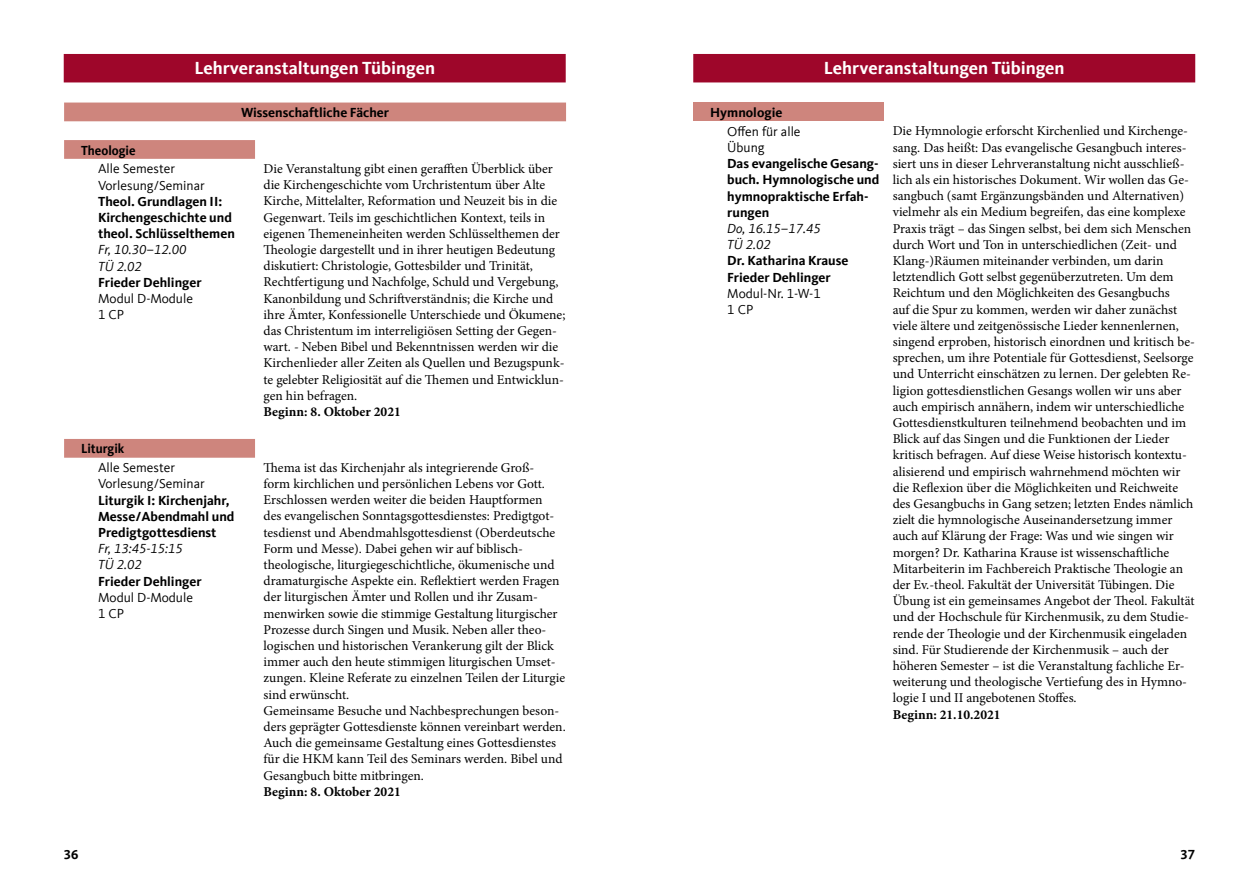
<style>
.page{position:relative;width:1259px;height:893px;background:#fff}
.page>*{position:absolute;margin:0;border:0;box-sizing:border-box;transform-origin:0 0}
.t1{font:700 18px "Kievit Offc Pro";color:#fff}
.t2{font:13.5px/16.2px "Minion Pro";color:#000}
.t3{font:700 13.5px/16.2px "Kievit Offc Pro";color:#000}
.t4{font:13.5px/16.2px "Kievit Offc Pro";color:#000}
.t5{font:italic 13.5px/16.2px "Kievit Offc Pro";color:#000}
.t6{font:700 13.5px "Minion Pro";color:#000}
.t7{font:700 13.5px "Kievit Offc Pro";color:#000;scale:.93 1}
</style>
<div class="page">
<div style="left:64px;top:54px;width:502px;height:28px;background:#9e062a"></div>
<svg style="left:64px;top:103px;width:502px;height:355px"></svg>
<div style="left:693px;top:54px;width:502px;height:28px;background:#9e062a"></div>
<div style="left:693px;top:103px;width:191px;height:18px;background:#ce857d"></div>
<h1 class="t1" style="left:194px;top:57px;width:242px">Lehrveranstaltungen Tübingen</h1>
<p class="t3" style="left:241px;top:104px;width:150px">Wissenschaftliche Fächer</p>
<p class="t7" style="left:81px;top:142px;width:60px">Theologie</p>
<p class="t4" style="left:98px;top:161px;width:108px">Alle Semester<br>Vorlesung/Seminar</p>
<p class="t3" style="left:98px;top:193px;width:138px">Theol. Grundlagen II:<br>Kirchengeschichte und theol. Schlüsselthemen</p>
<p class="t5" style="left:98px;top:242px;width:90px">Fr, 10.30–12.00<br>TÜ 2.02</p>
<p class="t3" style="left:98px;top:274px;width:105px">Frieder Dehlinger</p>
<p class="t4" style="left:98px;top:290px;width:96px">Modul D-Module<br>1 CP</p>
<p class="t7" style="left:81px;top:441px;width:48px">Liturgik</p>
<p class="t4" style="left:98px;top:459px;width:108px">Alle Semester<br>Vorlesung/Seminar</p>
<p class="t3" style="left:98px;top:492px;width:138px">Liturgik I: Kirchenjahr,<br>Messe/Abendmahl und<br>Predigtgottesdienst</p>
<p class="t5" style="left:98px;top:540px;width:86px">Fr, 13:45-15:15<br>TÜ 2.02</p>
<p class="t3" style="left:98px;top:573px;width:105px">Frieder Dehlinger</p>
<p class="t4" style="left:98px;top:589px;width:96px">Modul D-Module<br>1 CP</p>
<p class="t2" style="left:263px;top:161px;width:303px">Die Veranstaltung gibt einen gerafften Überblick über die Kirchengeschichte vom Urchristentum über Alte Kirche, Mittelalter, Reformation und Neuzeit bis in die Gegenwart. Teils im geschichtlichen Kontext, teils in eigenen Themeneinheiten werden Schlüsselthemen der Theologie dargestellt und in ihrer heutigen Bedeutung diskutiert: Christologie, Gottesbilder und Trinität, Rechtfertigung und Nachfolge, Schuld und Vergebung, Kanonbildung und Schriftverständnis; die Kirche und ihre Ämter, Konfessionelle Unterschiede und Ökumene; das Christentum im interreligiösen Setting der Gegen&shy;wart. - Neben Bibel und Bekenntnissen werden wir die Kirchenlieder aller Zeiten als Quellen und Bezugspunk&shy;te gelebter Religiosität auf die Themen und Entwicklun&shy;gen hin befragen.</p>
<p class="t6" style="left:263px;top:402px;width:139px">Beginn: 8. Oktober 2021</p>
<p class="t2" style="left:263px;top:459px;width:304px">Thema ist das Kirchenjahr als integrierende Groß-<br>form kirchlichen und persönlichen Lebens vor Gott.<br>Erschlossen werden weiter die beiden Hauptformen<br>des evangelischen Sonntagsgottesdienstes: Predigtgot&shy;tesdienst und Abendmahlsgottesdienst (Oberdeutsche Form und Messe). Dabei gehen wir auf biblisch&shy;theologische, liturgiegeschichtliche, ökumenische und dramaturgische Aspekte ein. Reflektiert werden Fragen der liturgischen Ämter und Rollen und ihr Zusam&shy;menwirken sowie die stimmige Gestaltung liturgischer Prozesse durch Singen und Musik. Neben aller theo&shy;logischen und historischen Verankerung gilt der Blick immer auch den heute stimmigen liturgischen Umset&shy;zungen. Kleine Referate zu einzelnen Teilen der Liturgie sind erwünscht.<br>Gemeinsame Besuche und Nachbesprechungen beson&shy;ders geprägter Gottesdienste können vereinbart werden.<br>Auch die gemeinsame Gestaltung eines Gottesdienstes für die HKM kann Teil des Seminars werden. Bibel und Gesangbuch bitte mitbringen.</p>
<p class="t6" style="left:263px;top:782px;width:139px">Beginn: 8. Oktober 2021</p>
<h1 class="t1" style="left:824px;top:57px;width:242px">Lehrveranstaltungen Tübingen</h1>
<p class="t3" style="left:710px;top:104px;width:74px">Hymnologie</p>
<p class="t4" style="left:727px;top:123px;width:75px">Offen für alle<br>Übung</p>
<p class="t3" style="left:727px;top:156px;width:153px">Das evangelische Gesang&shy;buch. Hymnologische und hymnopraktische Erfah&shy;rungen</p>
<p class="t5" style="left:727px;top:220px;width:95px">Do, 16.15–17.45<br>TÜ 2.02</p>
<p class="t3" style="left:727px;top:253px;width:123px">Dr. Katharina Krause<br>Frieder Dehlinger</p>
<p class="t4" style="left:727px;top:285px;width:95px">Modul-Nr. 1-W-1<br>1 CP</p>
<p class="t2" style="left:892px;top:123px;width:304px">Die Hymnologie erforscht Kirchenlied und Kirchenge&shy;sang. Das heißt: Das evangelische Gesangbuch interes&shy;siert uns in dieser Lehrveranstaltung nicht ausschließ&shy;lich als ein historisches Dokument. Wir wollen das Ge&shy;sangbuch (samt Ergänzungsbänden und Alternativen) vielmehr als ein Medium begreifen, das eine komplexe Praxis trägt – das Singen selbst, bei dem sich Menschen durch Wort und Ton in unterschiedlichen (Zeit- und Klang-)Räumen miteinander verbinden, um darin letztendlich Gott selbst gegenüberzutreten. Um dem Reichtum und den Möglichkeiten des Gesangbuchs<br>auf die Spur zu kommen, werden wir daher zunächst viele ältere und zeitgenössische Lieder kennenlernen, singend erproben, historisch einordnen und kritisch be&shy;sprechen, um ihre Potentiale für Gottesdienst, Seelsorge und Unterricht einschätzen zu lernen. Der gelebten Re&shy;ligion gottesdienstlichen Gesangs wollen wir uns aber auch empirisch annähern, indem wir unterschiedliche Gottesdienstkulturen teilnehmend beobachten und im Blick auf das Singen und die Funktionen der Lieder kritisch befragen. Auf diese Weise historisch kontextu&shy;alisierend und empirisch wahrnehmend möchten wir die Reflexion über die Möglichkeiten und Reichweite des Gesangbuchs in Gang setzen; letzten Endes nämlich zielt die hymnologische Auseinandersetzung immer auch auf Klärung der Frage: Was und wie singen wir morgen? Dr. Katharina Krause ist wissenschaftliche Mitarbeiterin im Fachbereich Praktische Theologie an der Ev.-theol. Fakultät der Universität Tübingen. Die Übung ist ein gemeinsames Angebot der Theol. Fakultät und der Hochschule für Kirchenmusik, zu dem Studie&shy;rende der Theologie und der Kirchenmusik eingeladen sind. Für Studierende der Kirchenmusik – auch der höheren Semester – ist die Veranstaltung fachliche Er&shy;weiterung und theologische Vertiefung des in Hymno&shy;logie I und II angebotenen Stoffes.</p>
<p class="t6" style="left:892px;top:705px;width:109px">Beginn: 21.10.2021</p>
<p class="t3" style="left:64px;top:846px;width:16px">36</p>
<p class="t3" style="left:1180px;top:846px;width:16px">37</p>
</div>
